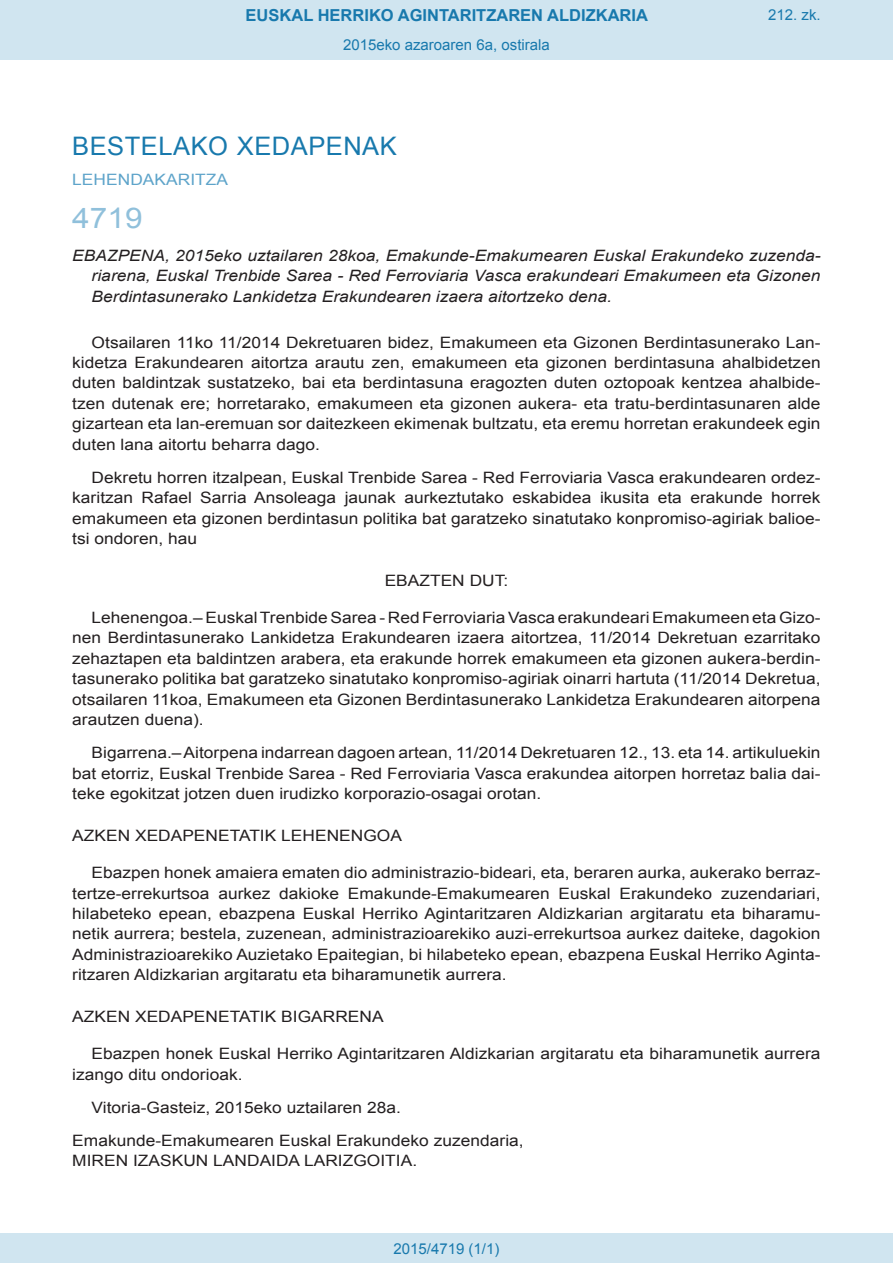
<style>
.page{position:relative;width:893px;height:1263px;background:#fff}
.page>*{position:absolute;margin:0;border:0;box-sizing:border-box;transform-origin:0 0}
.BOPVOrden{font:28.5px "Arial";color:#90c0db;scale:1.11 1}
.BOPVSeccion{font:25.5px "Arial";letter-spacing:.02em;color:#1879ad}
.t1{font:700 16.5px "Arial";color:#1879ad}
.BOPVDetalle{font:15.6px/20.4px "Arial";color:#231f20;text-align:justify;scale:1.11 1}
.BOPVTitulo{font:italic 15.6px/20.4px "Arial";color:#231f20;text-align:justify;scale:1.11 1}
.BOPVDisposicion{font:15.6px "Arial";color:#231f20;scale:1.11 1}
.BOPVFirmaPuesto{font:15.6px "Arial";color:#231f20;scale:1.11 1}
.BOPVFirmaLugFec{font:15.6px "Arial";color:#231f20;scale:1.11 1}
.BOPVFirmaNombre{font:15.6px "Arial";color:#231f20;scale:1.11 1}
.BOPVOrganismo{font:15.6px "Arial";letter-spacing:.005em;color:#5ea4ca;scale:1.11 1}
.BOPVClave{font:15.6px "Arial";color:#231f20;scale:1.11 1}
.Paginacion_Centro{font:15px "Arial";color:#1879ad}
</style>
<div class="page">
<div style="left:0;top:0;width:893px;height:60px;background:#d0e5f0"></div>
<div style="left:0;top:1233px;width:893px;height:30px;background:#d0e5f0"></div>
<p class="t1" style="left:246px;top:4px;width:404px">EUSKAL HERRIKO AGINTARITZAREN ALDIZKARIA</p>
<p class="Paginacion_Centro" style="left:343px;top:35px;width:208px">2015eko azaroaren 6a, ostirala</p>
<p class="Paginacion_Centro" style="left:768px;top:5px;width:54px">212. zk.</p>
<p class="BOPVSeccion" style="left:72px;top:129px;width:326px">BESTELAKO XEDAPENAK</p>
<p class="BOPVOrganismo" style="left:72px;top:169px;width:142px">LEHENDAKARITZA</p>
<p class="BOPVOrden" style="left:72px;top:199px;width:65px">4719</p>
<p class="BOPVTitulo" style="left:92px;top:245px;width:658px;text-indent:-19px">EBAZPENA, 2015eko uztailaren 28koa, Emakunde-Emakumearen Euskal Erakundeko zuzenda&shy;riarena, Euskal Trenbide Sarea - Red Ferroviaria Vasca erakundeari Emakumeen eta Gizonen Berdintasunerako Lankidetza Erakundearen izaera aitortzeko dena.</p>
<p class="BOPVDetalle" style="left:72px;top:332px;width:676px;text-indent:19px">Otsailaren 11ko 11/2014 Dekretuaren bidez, Emakumeen eta Gizonen Berdintasunerako Lan&shy;kidetza Erakundearen aitortza arautu zen, emakumeen eta gizonen berdintasuna ahalbidetzen duten baldintzak sustatzeko, bai eta berdintasuna eragozten duten oztopoak kentzea ahalbide&shy;tzen dutenak ere; horretarako, emakumeen eta gizonen aukera- eta tratu-berdintasunaren alde gizartean eta lan-eremuan sor daitezkeen ekimenak bultzatu, eta eremu horretan erakundeek egin duten lana aitortu beharra dago.</p>
<p class="BOPVDetalle" style="left:72px;top:467px;width:676px;text-indent:19px">Dekretu horren itzalpean, Euskal Trenbide Sarea - Red Ferroviaria Vasca erakundearen ordez&shy;karitzan Rafael Sarria Ansoleaga jaunak aurkeztutako eskabidea ikusita eta erakunde horrek emakumeen eta gizonen berdintasun politika bat garatzeko sinatutako konpromiso-agiriak balioe&shy;tsi ondoren, hau</p>
<p class="BOPVClave" style="left:385px;top:570px;width:113px">EBAZTEN DUT:</p>
<p class="BOPVDetalle" style="left:72px;top:607px;width:676px;text-indent:19px">Lehenengoa.– Euskal Trenbide Sarea - Red Ferroviaria Vasca erakundeari Emakumeen eta Gizo&shy;nen Berdintasunerako Lankidetza Erakundearen izaera aitortzea, 11/2014 Dekretuan ezarritako zehaztapen eta baldintzen arabera, eta erakunde horrek emakumeen eta gizonen aukera-berdin&shy;tasunerako politika bat garatzeko sinatutako konpromiso-agiriak oinarri hartuta (11/2014 Dekretua, otsailaren 11koa, Emakumeen eta Gizonen Berdintasunerako Lankidetza Erakundearen aitorpena arautzen duena).</p>
<p class="BOPVDetalle" style="left:72px;top:743px;width:676px;text-indent:19px">Bigarrena.– Aitorpena indarrean dagoen artean, 11/2014 Dekretuaren 12., 13. eta 14. artikuluekin bat etorriz, Euskal Trenbide Sarea - Red Ferroviaria Vasca erakundea aitorpen horretaz balia dai&shy;teke egokitzat jotzen duen irudizko korporazio-osagai orotan.</p>
<p class="BOPVDisposicion" style="left:72px;top:825px;width:298px">AZKEN XEDAPENETATIK LEHENENGOA</p>
<p class="BOPVDetalle" style="left:72px;top:862px;width:676px;text-indent:19px">Ebazpen honek amaiera ematen dio administrazio-bideari, eta, beraren aurka, aukerako berraz&shy;tertze-errekurtsoa aurkez dakioke Emakunde-Emakumearen Euskal Erakundeko zuzendariari, hilabeteko epean, ebazpena Euskal Herriko Agintaritzaren Aldizkarian argitaratu eta biharamu&shy;netik aurrera; bestela, zuzenean, administrazioarekiko auzi-errekurtsoa aurkez daiteke, dagokion Administrazioarekiko Auzietako Epaitegian, bi hilabeteko epean, ebazpena Euskal Herriko Aginta&shy;ritzaren Aldizkarian argitaratu eta biharamunetik aurrera.</p>
<p class="BOPVDisposicion" style="left:72px;top:1006px;width:282px">AZKEN XEDAPENETATIK BIGARRENA</p>
<p class="BOPVDetalle" style="left:72px;top:1044px;width:676px;text-indent:19px">Ebazpen honek Euskal Herriko Agintaritzaren Aldizkarian argitaratu eta biharamunetik aurrera izango ditu ondorioak.</p>
<p class="BOPVFirmaLugFec" style="left:92px;top:1097px;width:280px">Vitoria-Gasteiz, 2015eko uztailaren 28a.</p>
<p class="BOPVFirmaPuesto" style="left:72px;top:1130px;width:408px">Emakunde-Emakumearen Euskal Erakundeko zuzendaria,</p>
<p class="BOPVFirmaNombre" style="left:72px;top:1150px;width:312px">MIREN IZASKUN LANDAIDA LARIZGOITIA.</p>
<p class="Paginacion_Centro" style="left:393px;top:1238px;width:107px">2015/4719 (1/1)</p>
</div>
